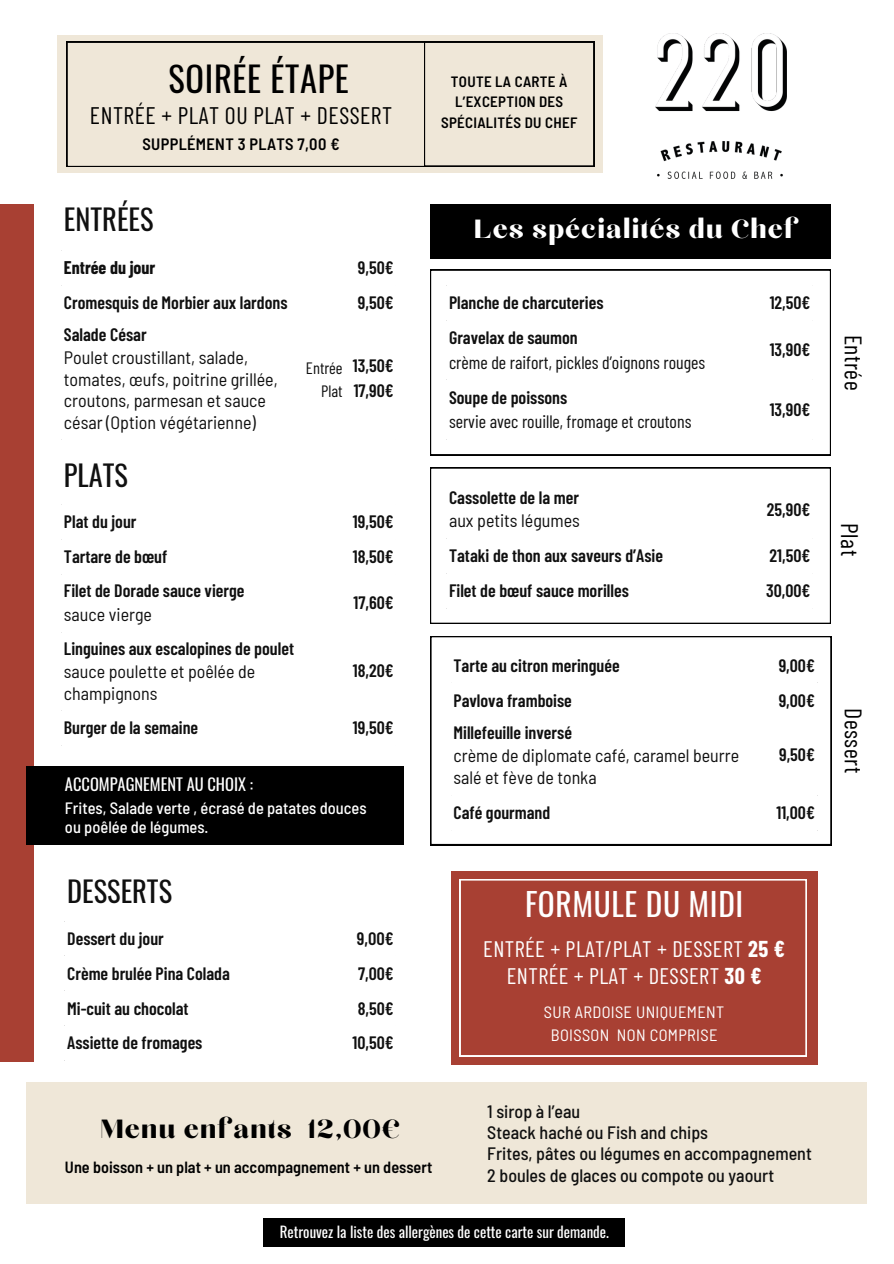
<style>
.page{position:relative;width:894px;height:1264px;background:#fff}
.page>*{position:absolute;margin:0;border:0;box-sizing:border-box;transform-origin:0 0}
.t1{font:34.35px "Oswald";letter-spacing:.02em;color:#000}
.t2{font:32.85px "Chloe";letter-spacing:.02em;color:#fff}
.t3{font:32.85px "Chloe";letter-spacing:.02em;color:#000}
.t4{font:31.35px "Oswald";letter-spacing:.02em;color:#fff}
.t5{font:28.35px "Oswald";color:#101010}
.t6{font:23.85px "Barlow Condensed";letter-spacing:.02em;color:#000}
.t7{font:22.5px "Barlow Condensed";letter-spacing:.02em;color:#fff}
.t8{font:600 18px "Barlow Condensed";color:#101010}
.t9{font:semi-condensed 18px/21.3px "Barlow";color:#101010}
.t10{font:500 semi-condensed 18px "Barlow";color:#101010}
.t11{font:18px "Barlow Condensed";color:#101010}
.t12{font:700 18px "Barlow Condensed";color:#101010}
.t13{font:500 semi-condensed 16.5px/19px "Barlow";color:#fff}
.t14{font:semi-condensed 16.5px/22.5px "Barlow";letter-spacing:.02em;color:#fff;text-align:center}
.t15{font:16.5px "Oswald";color:#fff}
.t16{font:600 semi-condensed 16.5px "Barlow";letter-spacing:.02em;color:#000}
.t17{font:16.5px "Barlow Condensed";color:#101010}
.t18{font:600 semi-condensed 16.2px "Barlow";color:#000}
.t19{font:15px "Oswald";color:#fff}
.t20{font:600 semi-condensed 15px/20.2px "Barlow";letter-spacing:.02em;color:#000;text-align:center}
.s1{font-weight:700}
</style>
<div class="page">
<div style="left:57px;top:36px;width:546px;height:137px;background:#efe7d8"></div>
<div style="left:451px;top:871px;width:365px;height:193px;background:#a84033"></div>
<svg style="left:459px;top:879px;width:347px;height:177px"></svg>
<svg style="left:67px;top:42px;width:527px;height:125px"></svg>
<svg style="left:424px;top:41px;width:170px;height:125px"></svg>
<div style="left:27px;top:1082px;width:839px;height:122px;background:#efe7d8"></div>
<svg style="left:430px;top:467px;width:400px;height:156px"></svg>
<hr style="left:446px;top:537px;width:366px;height:2px;background:#fff">
<hr style="left:446px;top:572px;width:366px;height:2px;background:#fff">
<hr style="left:446px;top:607px;width:366px;height:2px;background:#fff">
<svg style="left:430px;top:636px;width:401px;height:209px"></svg>
<hr style="left:451px;top:682px;width:365px;height:2px;background:#fff">
<hr style="left:451px;top:794px;width:365px;height:2px;background:#fff">
<hr style="left:451px;top:829px;width:365px;height:2px;background:#fff">
<img style="left:655px;top:33px;width:131px;height:145px">
<svg style="left:430px;top:270px;width:400px;height:185px"></svg>
<div style="left:446px;top:285px;width:285px;height:35px;background:#fff"></div>
<hr style="left:446px;top:284px;width:366px;height:2px;background:#fff">
<hr style="left:446px;top:319px;width:366px;height:2px;background:#fff">
<hr style="left:446px;top:379px;width:366px;height:2px;background:#fff">
<hr style="left:446px;top:438px;width:366px;height:2px;background:#fff">
<div style="left:430px;top:204px;width:400px;height:54px;background:#000"></div>
<div style="left:0;top:205px;width:34px;height:856px;background:#a84033"></div>
<div style="left:27px;top:766px;width:377px;height:79px;background:#000"></div>
<div style="left:263px;top:1217px;width:362px;height:29px;background:#000"></div>
<p class="t1" style="left:169px;top:52px;width:182px">SOIRÉE ÉTAPE</p>
<h1 class="t6" style="left:90px;top:100px;width:303px">ENTRÉE + PLAT OU PLAT + DESSERT</h1>
<h4 class="t16" style="left:142px;top:134px;width:198px">SUPPLÉMENT 3 PLATS 7,00 €</h4>
<p class="t5" style="left:64px;top:197px;width:91px">ENTRÉES</p>
<p class="t12" style="left:64px;top:256px;width:93px">Entrée du jour</p>
<p class="t8" style="left:358px;top:256px;width:37px">9,50€</p>
<p class="t8" style="left:64px;top:291px;width:225px">Cromesquis de Morbier aux lardons</p>
<p class="t8" style="left:358px;top:291px;width:37px">9,50€</p>
<p class="t8" style="left:64px;top:323px;width:84px">Salade César</p>
<p class="t9" style="left:64px;top:346px;width:215px">Poulet croustillant, salade, tomates, œufs, poitrine grillée, croutons, parmesan et sauce césar (Option végétarienne)</p>
<p class="t17" style="left:306px;top:358px;width:38px">Entrée</p>
<p class="t8" style="left:353px;top:354px;width:42px">13,50€</p>
<p class="t8" style="left:353px;top:379px;width:42px">17,90€</p>
<p class="t17" style="left:321px;top:380px;width:23px">Plat</p>
<p class="t5" style="left:64px;top:453px;width:66px">PLATS</p>
<h1 class="t8" style="left:64px;top:510px;width:74px">Plat du jour</h1>
<h3 class="t8" style="left:353px;top:510px;width:42px">19,50€</h3>
<h5 class="t8" style="left:64px;top:545px;width:105px">Tartare de bœuf</h5>
<p class="t8" style="left:353px;top:545px;width:42px">18,50€</p>
<p class="t8" style="left:64px;top:579px;width:182px">Filet de Dorade sauce vierge</p>
<p class="t9" style="left:64px;top:603px;width:89px">sauce vierge</p>
<p class="t8" style="left:353px;top:591px;width:42px">17,60€</p>
<p class="t8" style="left:64px;top:636px;width:231px">Linguines aux escalopines de poulet</p>
<p class="t9" style="left:64px;top:660px;width:193px">sauce poulette et poêlée de champignons</p>
<p class="t8" style="left:353px;top:659px;width:42px">18,20€</p>
<p class="t8" style="left:64px;top:716px;width:136px">Burger de la semaine</p>
<p class="t8" style="left:353px;top:716px;width:42px">19,50€</p>
<p class="t15" style="left:65px;top:771px;width:189px">ACCOMPAGNEMENT AU CHOIX :</p>
<p class="t13" style="left:65px;top:798px;width:303px">Frites, Salade verte , écrasé de patates douces ou poêlée de légumes.</p>
<p class="t5" style="left:67px;top:869px;width:106px">DESSERTS</p>
<p class="t8" style="left:67px;top:926px;width:98px">Dessert du jour</p>
<p class="t8" style="left:357px;top:926px;width:38px">9,OO€</p>
<p class="t8" style="left:67px;top:961px;width:164px">Crème brulée Pina Colada</p>
<p class="t8" style="left:358px;top:961px;width:37px">7,00€</p>
<p class="t8" style="left:67px;top:996px;width:123px">Mi-cuit au chocolat</p>
<p class="t8" style="left:357px;top:996px;width:37px">8,50€</p>
<p class="t8" style="left:67px;top:1031px;width:137px">Assiette de fromages</p>
<p class="t8" style="left:352px;top:1031px;width:43px">10,50€</p>
<h3 class="t20" style="left:441px;top:71px;width:138px">TOUTE LA CARTE À<br>L’EXCEPTION DES<br>SPÉCIALITÉS DU CHEF</h3>
<p class="t2" style="left:473px;top:213px;width:327px">Les spécialités du Chef</p>
<p class="t8" style="left:449px;top:291px;width:156px">Planche de charcuteries</p>
<p class="t8" style="left:769px;top:291px;width:42px">12,50€</p>
<p class="t8" style="left:449px;top:326px;width:130px">Gravelax de saumon</p>
<p class="t11" style="left:449px;top:350px;width:257px">crème de raifort, pickles d’oignons rouges</p>
<p class="t8" style="left:769px;top:338px;width:42px">13,90€</p>
<p class="t8" style="left:449px;top:385px;width:120px">Soupe de poissons</p>
<p class="t11" style="left:449px;top:410px;width:244px">servie avec rouille, fromage et croutons</p>
<p class="t8" style="left:449px;top:485px;width:131px">Cassolette de la mer</p>
<h2 class="t9" style="left:449px;top:509px;width:132px">aux petits légumes</h2>
<p class="t8" style="left:769px;top:398px;width:42px">13,90€</p>
<p class="t8" style="left:766px;top:497px;width:45px">25,90€</p>
<p class="t8" style="left:449px;top:544px;width:215px">Tataki de thon aux saveurs d’Asie</p>
<p class="t8" style="left:769px;top:544px;width:42px">21,50€</p>
<p class="t8" style="left:449px;top:579px;width:181px">Filet de bœuf sauce morilles</p>
<p class="t8" style="left:765px;top:579px;width:46px">30,00€</p>
<p class="t8" style="left:453px;top:653px;width:168px">Tarte au citron meringuée</p>
<p class="t8" style="left:778px;top:653px;width:38px">9,00€</p>
<p class="t8" style="left:453px;top:688px;width:120px">Pavlova framboise</p>
<p class="t8" style="left:778px;top:688px;width:38px">9,00€</p>
<p class="t8" style="left:453px;top:720px;width:120px">Millefeuille inversé</p>
<p class="t9" style="left:453px;top:744px;width:287px">crème de diplomate café, caramel beurre salé et fève de tonka</p>
<p class="t8" style="left:778px;top:743px;width:37px">9,50€</p>
<p class="t8" style="left:453px;top:801px;width:98px">Café gourmand</p>
<p class="t8" style="left:776px;top:801px;width:40px">11,00€</p>
<p class="t4" style="left:525px;top:880px;width:220px">FORMULE DU MIDI</p>
<p class="t7" style="left:483px;top:934px;width:303px">ENTRÉE + PLAT/PLAT + DESSERT <span class="s1">25 €</span></p>
<p class="t7" style="left:506px;top:961px;width:256px">ENTRÉE + PLAT + DESSERT <span class="s1">30 €</span></p>
<p class="t14" style="left:544px;top:1000px;width:182px">SUR ARDOISE UNIQUEMENT<br>BOISSON NON COMPRISE</p>
<h2 class="t3" style="left:100px;top:1113px;width:301px">Menu enfants 12,00€</h2>
<p class="t18" style="left:65px;top:1156px;width:369px">Une boisson + un plat + un accompagnement + un dessert</p>
<h3 class="t10" style="left:487px;top:1099px;width:94px">1 sirop à l’eau</h3>
<h6 class="t10" style="left:487px;top:1120px;width:222px">Steack haché ou Fish and chips</h6>
<h4 class="t10" style="left:487px;top:1142px;width:326px">Frites, pâtes ou légumes en accompagnement</h4>
<h4 class="t10" style="left:487px;top:1163px;width:288px">2 boules de glaces ou compote ou yaourt</h4>
<p class="t19" style="left:280px;top:1219px;width:330px">Retrouvez la liste des allergènes de cette carte sur demande.</p>
<p class="t6" style="left:868px;top:334px;width:57px;rotate:90deg">Entrée</p>
<p class="t6" style="left:864px;top:523px;width:34px;rotate:90deg">Plat</p>
<p class="t6" style="left:868px;top:708px;width:66px;rotate:90deg">Dessert</p>
</div>
